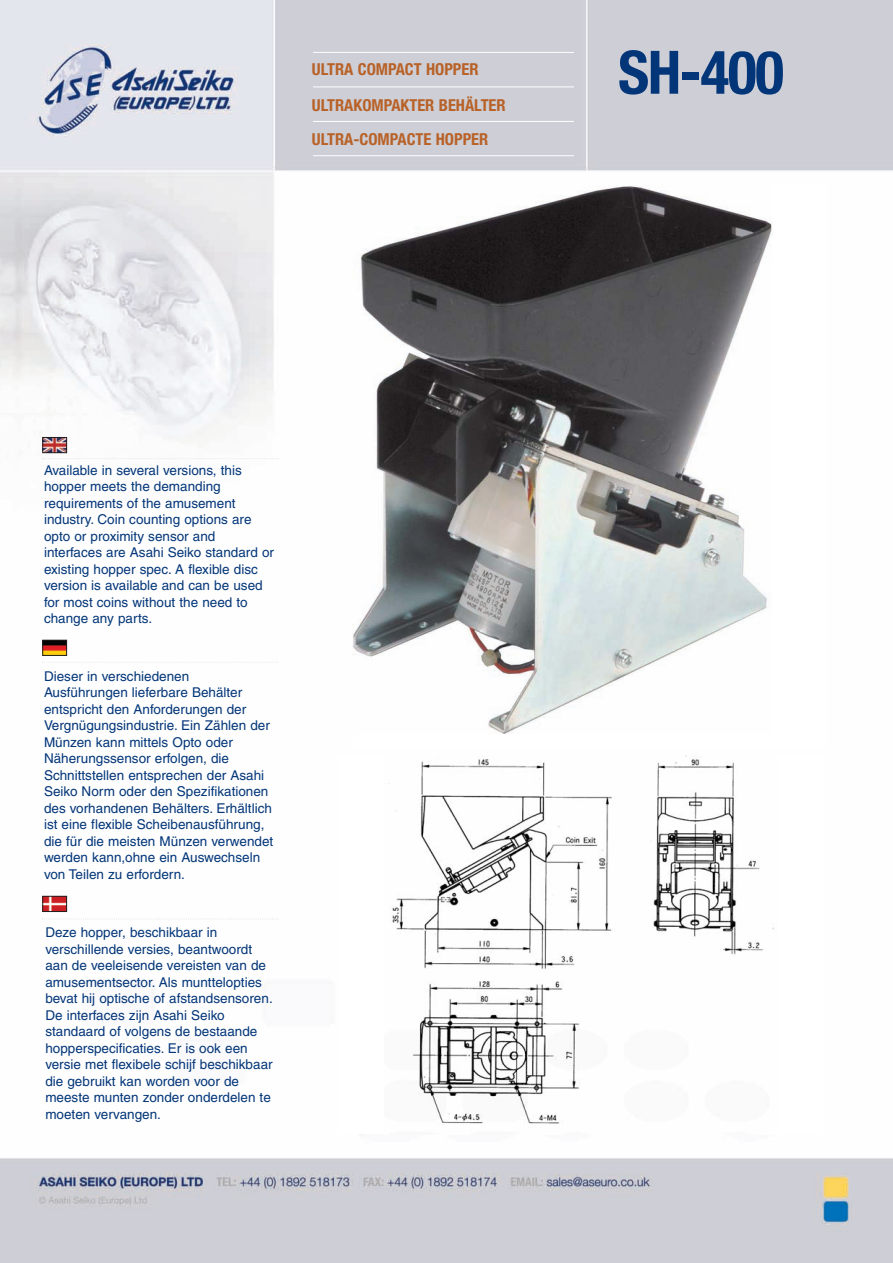
<style>
.page{position:relative;width:893px;height:1263px;background:#fff}
.page>*{position:absolute;margin:0;border:0;box-sizing:border-box;transform-origin:0 0}
.t1{font:700 condensed 60px "Helvetica Neue LT Std";color:#033679}
.t2{font:700 condensed 16.5px/35.5px "Helvetica Neue LT Std";color:#b86228}
.t3{font:13.5px/16.5px "Helvetica";color:#033679}
</style>
<div class="page">
<img style="left:0;top:0;width:893px;height:1263px">
<svg style="left:42px;top:458px;width:236px;height:1px"></svg>
<svg style="left:42px;top:918px;width:236px;height:1px"></svg>
<svg style="left:42px;top:662px;width:236px;height:1px"></svg>
<hr style="left:313px;top:52px;width:261px;height:1px;background:#fff">
<hr style="left:313px;top:86px;width:261px;height:1px;background:#fff">
<hr style="left:313px;top:155px;width:261px;height:1px;background:#fff">
<hr style="left:313px;top:121px;width:261px;height:1px;background:#fff">
<div style="left:353px;top:186px;width:472px;height:561px;background:#fff"></div>
<img style="left:353px;top:186px;width:420px;height:548px">
<div style="left:339px;top:756px;width:484px;height:378px;background:#fff"></div>
<img style="left:388px;top:756px;width:386px;height:368px">
<img style="left:45px;top:439px;width:20px;height:12px">
<div style="left:43px;top:437px;width:24px;height:16px;border:1px solid #231f20"></div>
<img style="left:45px;top:642px;width:20px;height:12px">
<div style="left:43px;top:640px;width:24px;height:16px;border:1px solid #231f20"></div>
<img style="left:45px;top:898px;width:20px;height:12px">
<div style="left:43px;top:896px;width:24px;height:16px;border:1px solid #231f20"></div>
<p class="t2" style="left:312px;top:53px;width:195px">ULTRA COMPACT HOPPER<br>ULTRAKOMPAKTER BEHÄLTER</p>
<p class="t2" style="left:312px;top:123px;width:178px">ULTRA-COMPACTE HOPPER</p>
<h1 class="t1" style="left:618px;top:51px;width:167px">SH-400</h1>
<p class="t3" style="left:44px;top:463px;width:232px">Available in several versions, this hopper meets the demanding requirements of the amusement industry. Coin counting options are opto or proximity sensor and interfaces are Asahi Seiko standard or existing hopper spec. A flexible disc version is available and can be used for most coins without the need to change any parts.</p>
<p class="t3" style="left:44px;top:669px;width:231px">Dieser in verschiedenen Ausführungen lieferbare Behälter entspricht den Anforderungen der Vergnügungsindustrie. Ein Zählen der Münzen kann mittels Opto oder Näherungssensor erfolgen, die Schnittstellen entsprechen der Asahi Seiko Norm oder den Spezifikationen des vorhandenen Behälters. Erhältlich ist eine flexible Scheibenausführung, die für die meisten Münzen verwendet werden kann,ohne ein Auswechseln von Teilen zu erfordern.</p>
<p class="t3" style="left:45px;top:925px;width:229px">Deze hopper, beschikbaar in verschillende versies, beantwoordt aan de veeleisende vereisten van de amusementsector. Als munttelopties bevat hij optische of afstandsensoren.<br>De interfaces zijn Asahi Seiko standaard of volgens de bestaande hopperspecificaties. Er is ook een versie met flexibele schijf beschikbaar die gebruikt kan worden voor de meeste munten zonder onderdelen te moeten vervangen.</p>
</div>
